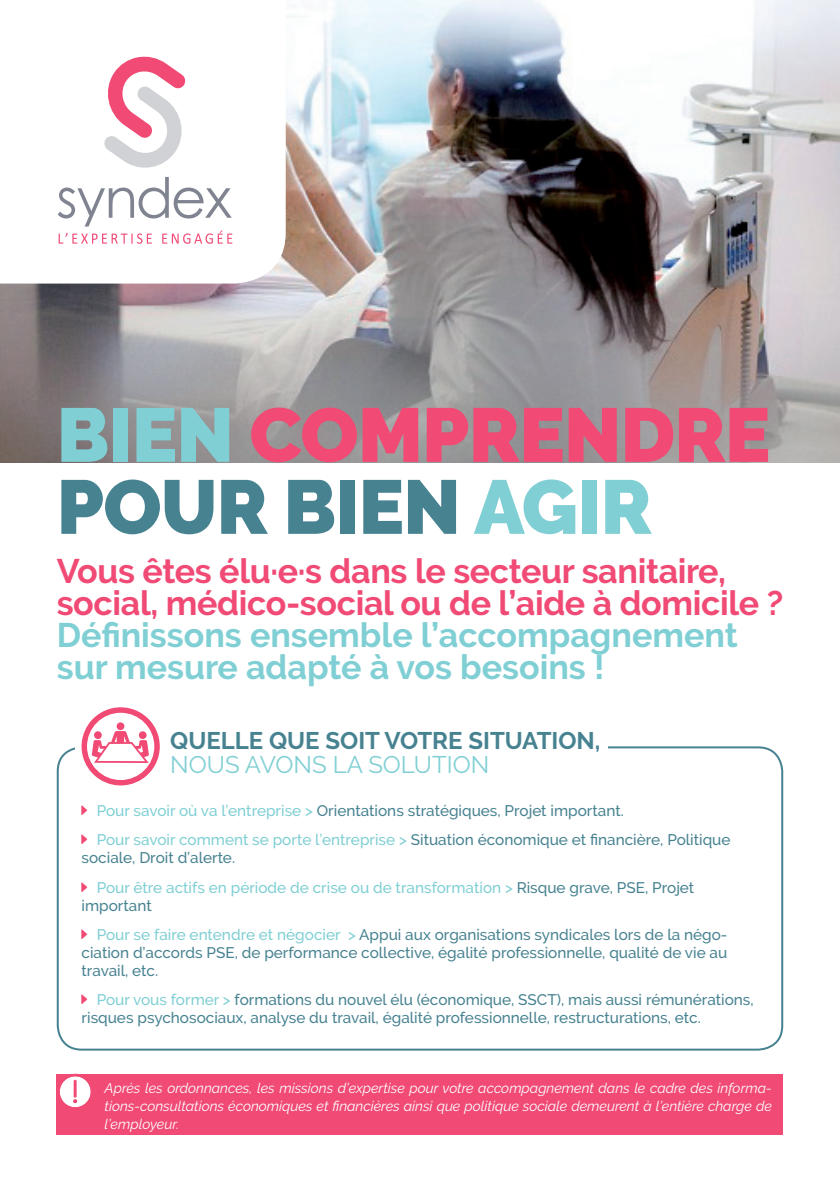
<style>
.page{position:relative;width:840px;height:1191px;background:#fff}
.page>*{position:absolute;margin:0;border:0;box-sizing:border-box;transform-origin:0 0}
.t1{font:900 76px/72px "Raleway";letter-spacing:-.01em;color:#f04a75}
.t2{font:700 34px/32px "Raleway";letter-spacing:-.01em;color:#f04a75}
.t3{font:700 34px/32px "Raleway";color:#7fcfd4}
.t4{font:700 24px "Raleway";color:#478291}
.t5{font:24px "Raleway";color:#7fcfd4}
.t6{font:500 15.4px/29.4px "Raleway";color:#478291}
.t7{font:500 15.4px/29.4px "Raleway";color:#7fcfd4}
.t8{font:italic 14px/18px "Raleway";color:#fff;text-align:justify}
.s1{color:#7fcfd4}
.s2{color:#478291}
</style>
<div class="page">
<img style="left:0;top:0;width:839px;height:462px">
<svg style="left:0;top:0;width:285px;height:283px"></svg>
<svg style="left:103px;top:55px;width:84px;height:113px"></svg>
<svg style="left:58px;top:177px;width:174px;height:67px"></svg>
<svg style="left:81px;top:707px;width:79px;height:78px"></svg>
<div style="left:139px;top:731px;width:7px;height:8px;background:#f04a75;border-radius:50%"></div>
<div style="left:57px;top:1073px;width:725px;height:61px;background:#f04a75"></div>
<svg style="left:57px;top:1073px;width:36px;height:35px"></svg>
<h1 class="t1" style="left:57px;top:399px;width:714px"><span class="s1">BIEN</span> COMPRENDRE<br><span class="s2">POUR BIEN</span> <span class="s1">AGIR</span></h1>
<h2 class="t2" style="left:57px;top:555px;width:727px">Vous êtes élu·e·s dans le secteur sanitaire, social, médico-social ou de l’aide à domicile ?</h2>
<h2 class="t3" style="left:57px;top:619px;width:682px">Définissons ensemble l’accompagnement sur mesure adapté à vos besoins !</h2>
<h3 class="t4" style="left:170px;top:727px;width:431px">QUELLE QUE SOIT VOTRE SITUATION,</h3>
<h3 class="t5" style="left:170px;top:750px;width:320px">NOUS AVONS LA SOLUTION</h3>
<p class="t6" style="left:97px;top:796px;width:635px"><span class="s1">Pour savoir où va l’entreprise &gt;</span> Orientations stratégiques, Projet important.<br><span class="s1">Pour savoir comment se porte l’entreprise &gt;</span> Situation économique et financière, Politique</p>
<p class="t7" style="left:97px;top:843px;width:598px;text-indent:-15px"><span class="s2">sociale, Droit d’alerte.<br></span>Pour être actifs en période de crise ou de transformation &gt; <span class="s2">Risque grave, PSE, Projet</span></p>
<p class="t6" style="left:97px;top:890px;width:632px;text-indent:-15px">important<br><span class="s1">Pour se faire entendre et négocier &gt;</span> Appui aux organisations syndicales lors de la négo-</p>
<p class="t6" style="left:81px;top:943px;width:646px;line-height:18px">ciation d’accords PSE, de performance collective, égalité professionnelle, qualité de vie au travail, etc.</p>
<p class="t6" style="left:81px;top:991px;width:673px;line-height:18px;text-indent:15px"><span class="s1">Pour vous former &gt;</span> formations du nouvel élu (économique, SSCT), mais aussi rémunérations, risques psychosociaux, analyse du travail, égalité professionnelle, restructurations, etc.</p>
<p class="t8" style="left:104px;top:1078px;width:668px">Après les ordonnances, les missions d’expertise pour votre accompagnement dans le cadre des informa&shy;tions-consultations économiques et financières ainsi que politique sociale demeurent à l’entière charge de l’employeur.</p>
</div>
